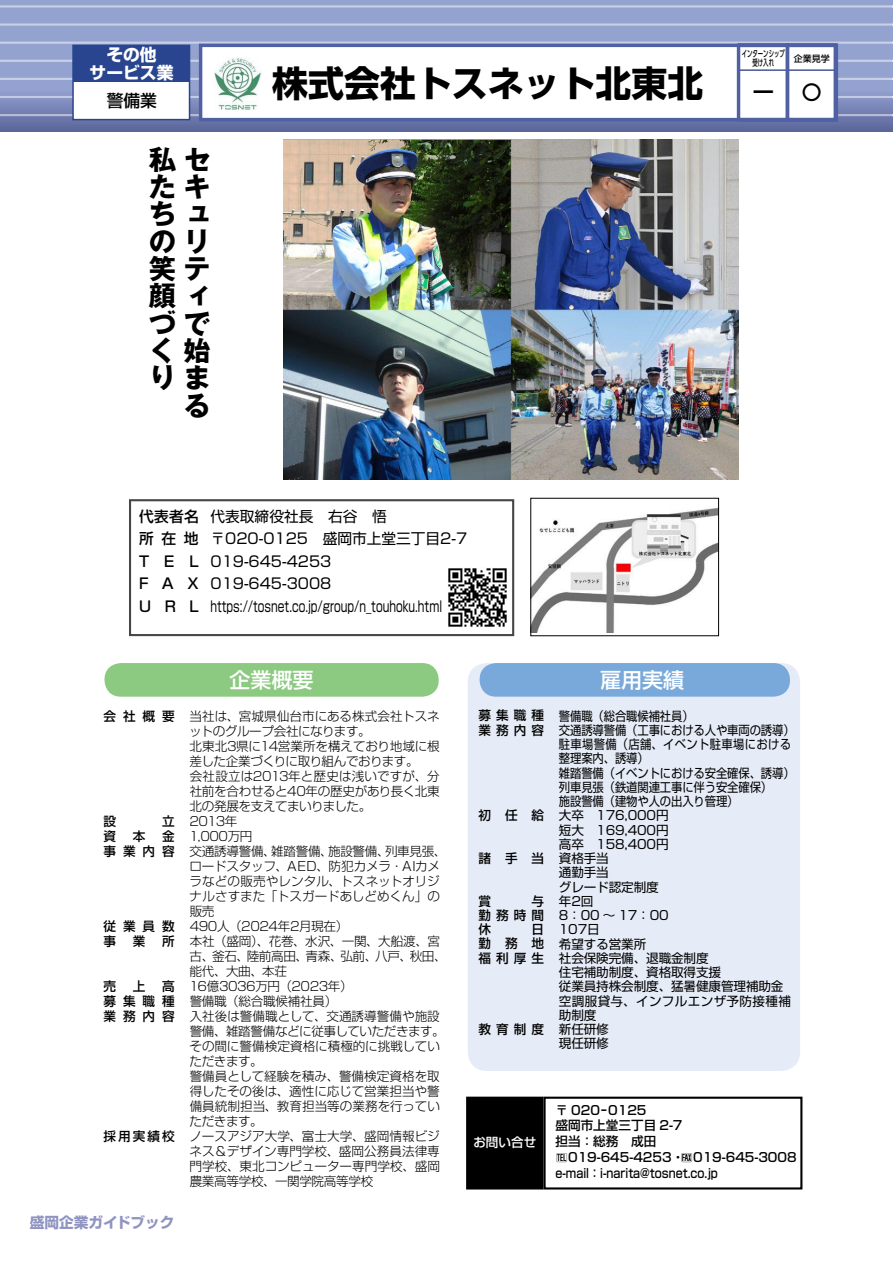
<style>
.page{position:relative;width:893px;height:1263px;background:#fff}
.page>*{position:absolute;margin:0;border:0;box-sizing:border-box;transform-origin:0 0}
.t1{font:700 35.85px "Shin Go Pro";color:#000}
.t2{font:500 28.5px "UD Shin Go Pro";color:#000}
.t3{font:700 27.3px/27.3px "Gothic MB101 Pro";color:#000}
.t4{font:500 21px "Shin Go Pro";color:#fff}
.t5{font:700 16.8px/18px "Shin Go Pro";color:#fff;text-align:center}
.t6{font:500 16.8px "Shin Go Pro";color:#000}
.t7{font:14.7px/22.5px "Shin Go Pro";color:#000}
.t8{font:500 14.7px/22.5px "Shin Go Pro";letter-spacing:.925em;color:#000;text-align:justify}
.t9{font:700 14.7px "Shin Go Pro";color:#9094c2}
.t10{font:300 12.6px/15px "Shin Go Pro";letter-spacing:-.015em;color:#000}
.t11{font:12.6px/14.2px "Shin Go Pro";letter-spacing:-.01em;color:#000;scale:.9 1}
.t12{font:500 12.6px/15px "Shin Go Pro";color:#000}
.t13{font:500 12.6px/14.2px "Shin Go Pro";letter-spacing:.4em;color:#000}
.t14{font:500 12.6px "Shin Go Pro";color:#fff}
.t15{font:500 9px/9.8px "UD Shin Go Pro";color:#000;text-align:center;scale:.6 1}
.t16{font:500 9px "UD Shin Go Pro";color:#000}
</style>
<div class="page">
<svg style="left:0;top:0;width:893px;height:131px;background:#8996c5"></svg>
<hr style="left:0;top:5px;width:893px;height:3px;background:#fff">
<hr style="left:0;top:23px;width:893px;height:3px;background:#fff">
<hr style="left:0;top:42px;width:893px;height:2px;background:#fff">
<hr style="left:0;top:60px;width:893px;height:2px;background:#fff">
<hr style="left:0;top:78px;width:893px;height:2px;background:#fff">
<hr style="left:0;top:96px;width:893px;height:2px;background:#fff">
<hr style="left:0;top:114px;width:893px;height:2px;background:#fff">
<div style="left:199px;top:44px;width:638px;height:77px;background:#fff;border:3px solid #4f61a2"></div>
<div style="left:72px;top:45px;width:118px;height:75px;background:#fff;border:2px solid #29458f"></div>
<div style="left:73px;top:45px;width:117px;height:37px;background:#29458f"></div>
<img style="left:284px;top:139px;width:454px;height:341px">
<div style="left:129px;top:499px;width:385px;height:137px;border:2px solid #464646"></div>
<div style="left:543px;top:1097px;width:259px;height:92px;border:2px solid #000"></div>
<div style="left:466px;top:1097px;width:77px;height:92px;background:#000"></div>
<div style="left:468px;top:663px;width:332px;height:408px;background:#e6ecf7;border-radius:19px"></div>
<div style="left:104px;top:663px;width:335px;height:34px;background:#8bca80;border-radius:16px"></div>
<div style="left:480px;top:663px;width:310px;height:34px;background:#78a9da;border-radius:16px"></div>
<img style="left:532px;top:508px;width:185px;height:124px">
<img style="left:215px;top:57px;width:46px;height:53px">
<img style="left:448px;top:568px;width:59px;height:59px">
<div style="left:786px;top:44px;width:52px;height:77px;border:3px solid #4f61a2"></div>
<div style="left:737px;top:44px;width:52px;height:77px;border:3px solid #4f61a2"></div>
<div style="left:786px;top:44px;width:51px;height:27px;border:1px solid #4f61a2"></div>
<div style="left:737px;top:44px;width:52px;height:27px;border:1px solid #4f61a2"></div>
<h3 class="t5" style="left:90px;top:44px;width:85px">その他<br>サービス業</h3>
<h3 class="t6" style="left:107px;top:87px;width:52px">警備業</h3>
<h3 class="t3" style="left:149px;top:142px;width:62px">私セたキちュのリ笑テ顔ィづでく<br>りま</h3>
<h3 class="t3" style="left:183px;top:320px;width:28px;line-height:54.6px">始る</h3>
<h1 class="t1" style="left:272px;top:55px;width:432px">株式会社トスネット北東北</h1>
<p class="t8" style="left:139px;top:503px;width:61px">代表者名所在地TEL FAX URL</p>
<p class="t7" style="left:211px;top:503px;width:258px">代表取締役社長　右谷　悟〒020-0125　盛岡市上堂三丁目2-7<br>019-645-4253<br>019-645-3008 https://tosnet.co.jp/group/n_touhoku.html</p>
<h3 class="t4" style="left:230px;top:662px;width:85px">企業概要</h3>
<h3 class="t4" style="left:600px;top:662px;width:85px">雇用実績</h3>
<p class="t15" style="left:742px;top:48px;width:73px">インターンシップ受け入れ</p>
<h2 class="t2" style="left:749px;top:70px;width:78px">− ○</h2>
<p class="t16" style="left:794px;top:51px;width:37px">企業見学</p>
<p class="t12" style="left:103px;top:707px;width:73px">会社概要</p>
<p class="t12" style="left:103px;top:812px;width:14px">設</p>
<p class="t12" style="left:162px;top:812px;width:14px">立</p>
<p class="t12" style="left:103px;top:827px;width:14px">資</p>
<p class="t12" style="left:133px;top:827px;width:14px">本</p>
<p class="t12" style="left:103px;top:827px;width:73px;text-align:right">金<br>事業内容</p>
<p class="t12" style="left:103px;top:917px;width:73px">従業員数事</p>
<p class="t12" style="left:133px;top:932px;width:14px">業</p>
<p class="t12" style="left:162px;top:932px;width:14px">所</p>
<p class="t12" style="left:103px;top:977px;width:73px;text-align:justify;text-indent:59px">高募集職種業務内容</p>
<p class="t12" style="left:103px;top:977px;width:14px">売</p>
<p class="t12" style="left:133px;top:977px;width:14px">上</p>
<p class="t12" style="left:103px;top:1127px;width:73px">採用実績校</p>
<p class="t9" style="left:30px;top:1210px;width:146px">盛岡企業ガイドブック</p>
<p class="t10" style="left:189px;top:707px;width:259px">当社は、宮城県仙台市にある株式会社トスネットのグループ会社になります。<br>北東北3県に14営業所を構えており地域に根差した企業づくりに取り組んでおります。<br>会社設立は2013年と歴史は浅いですが、分社前を合わせると40年の歴史があり長く北東北の発展を支えてまいりました。<br>2013年<br>1,000万円<br>交通誘導警備、雑踏警備、施設警備、列車見張、ロードスタッフ、AED、防犯カメラ・AIカメラなどの販売やレンタル、トスネットオリジナルさすまた「トスガードあしどめくん」の販売<br>490人（2024年2月現在）<br>本社（盛岡）、花巻、水沢、一関、大船渡、宮古、釜石、陸前高田、青森、弘前、八戸、秋田、能代、大曲、本荘<br>16億3036万円（2023年）<br>警備職（総合職候補社員）<br>入社後は警備職として、交通誘導警備や施設警備、雑踏警備などに従事していただきます。その間に警備検定資格に積極的に挑戦していただきます。<br>警備員として経験を積み、警備検定資格を取得したその後は、適性に応じて営業担当や警備員統制担当、教育担当等の業務を行っていただきます。<br>ノースアジア大学、富士大学、盛岡情報ビジネス＆デザイン専門学校、盛岡公務員法律専門学校、東北コンピューター専門学校、盛岡農業高等学校、一関学院高等学校</p>
<p class="t13" style="left:479px;top:707px;width:67px">募集職種業務内容</p>
<p class="t12" style="left:479px;top:806px;width:67px">初任給</p>
<p class="t12" style="left:479px;top:849px;width:67px">諸手当</p>
<p class="t12" style="left:479px;top:892px;width:14px">賞</p>
<p class="t12" style="left:479px;top:892px;width:67px;line-height:14.2px;text-align:justify;text-indent:53px">与勤務時間休</p>
<p class="t12" style="left:479px;top:921px;width:67px;line-height:14.2px;text-align:justify;text-indent:53px">日勤務地福利厚生</p>
<p class="t12" style="left:479px;top:1020px;width:67px">教育制度</p>
<p class="t14" style="left:473px;top:1132px;width:64px">お問い合せ</p>
<p class="t11" style="left:559px;top:707px;width:264px">警備職（総合職候補社員）<br>交通誘導警備（工事における人や車両の誘導）駐車場警備（店舗、イベント駐車場における整理案内、誘導）<br>雑踏警備（イベントにおける安全確保、誘導）列車見張（鉄道関連工事に伴う安全確保）<br>施設警備（建物や人の出入り管理）<br>大卒　176,000円<br>短大　169,400円<br>高卒　158,400円<br>資格手当<br>通勤手当<br>グレード認定制度<br>年2回<br>8：00 ～ 17：00<br>107日<br>希望する営業所<br>社会保険完備、退職金制度<br>住宅補助制度、資格取得支援<br>従業員持株会制度、猛暑健康管理補助金空調服貸与、インフルエンザ予防接種補助制度<br>新任研修<br>現任研修</p>
<p class="t12" style="left:555px;top:1100px;width:129px;line-height:15.8px">〒 020ｰ0125<br>盛岡市上堂三丁目 2-7担当：総務　成田</p>
<p class="t12" style="left:555px;top:1148px;width:243px;line-height:15.8px">✔019-645-4253・ 019-645-3008 e-mail：i-narita@tosnet.co.jp</p>
</div>
